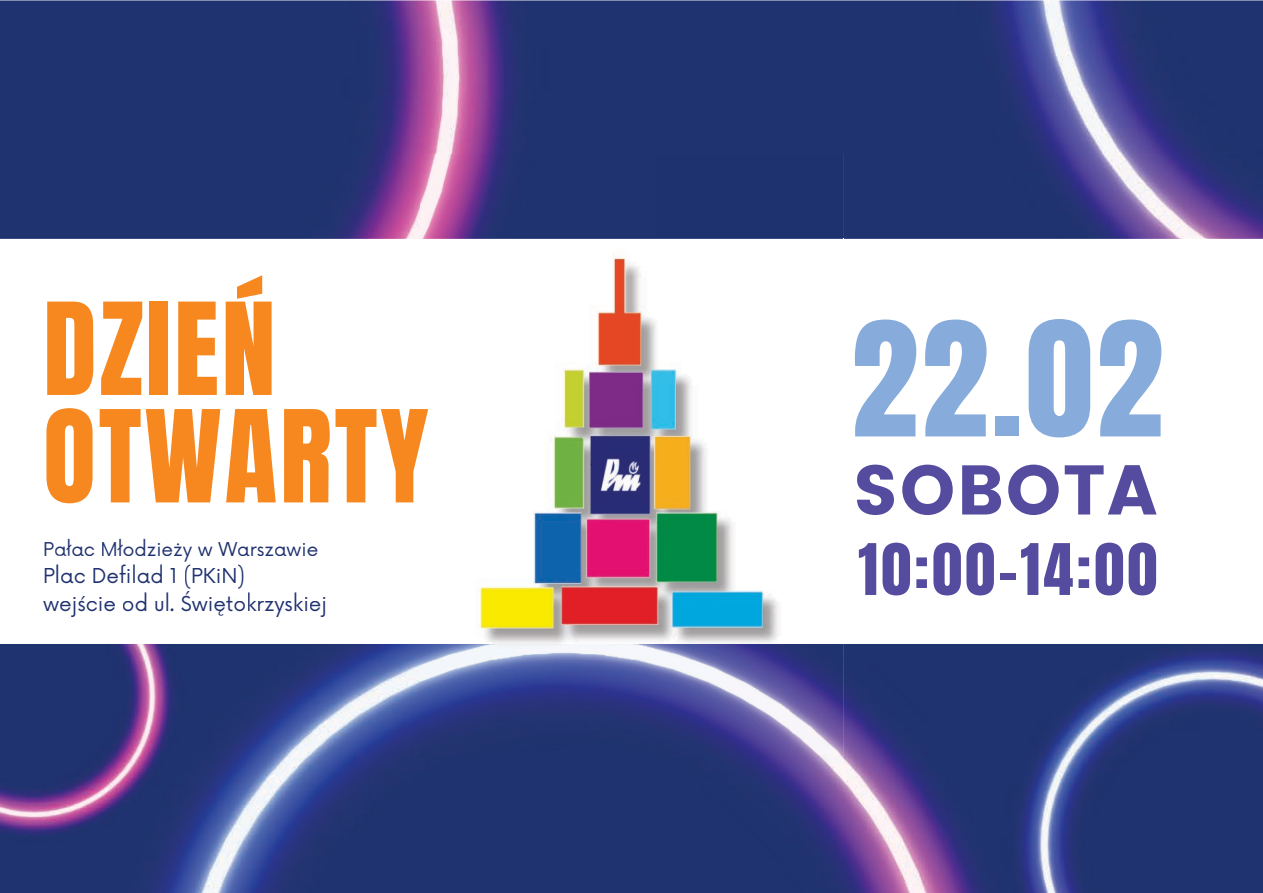
<style>
.page{position:relative;width:1263px;height:893px;background:#fff}
.page>*{position:absolute;margin:0;border:0;box-sizing:border-box;transform-origin:0 0}
.t1{font:135.3px "Anton";color:#87abda}
.t2{font:108.68px/107.4px "Anton";letter-spacing:.025em;color:#f6881f}
.t3{font:70.05px "Poppins";letter-spacing:.025em;color:#564c9f}
.t4{font:60.3px "Anton";letter-spacing:.055em;color:#564c9f}
.t5{font:20.1px/28.1px "Now";color:#20326f}
.t6{font:18.6px "Now";color:#20326f}
</style>
<div class="page">
<img style="left:0;top:0;width:1263px;height:239px">
<img style="left:843px;top:155px;width:1px;height:84px">
<img style="left:0;top:644px;width:1263px;height:249px">
<img style="left:446px;top:753px;width:371px;height:1px">
<img style="left:420px;top:155px;width:423px;height:84px">
<img style="left:420px;top:643px;width:423px;height:110px">
<img style="left:428px;top:251px;width:350px;height:392px">
<img style="left:420px;top:409px;width:8px;height:35px">
<h2 class="t2" style="left:43px;top:297px;width:387px">DZIEŃ<br>OTWARTY</h2>
<p class="t6" style="left:43px;top:538px;width:277px">Pałac Młodzieży w Warszawie</p>
<p class="t5" style="left:43px;top:563px;width:286px">Plac Defilad 1 (PKiN)<br>wejście od ul. Świętokrzyskiej</p>
<h1 class="t1" style="left:851px;top:282px;width:313px">22.02</h1>
<h3 class="t3" style="left:853px;top:449px;width:306px">SOBOTA</h3>
<h3 class="t4" style="left:858px;top:526px;width:301px">10:00-14:00</h3>
</div>
